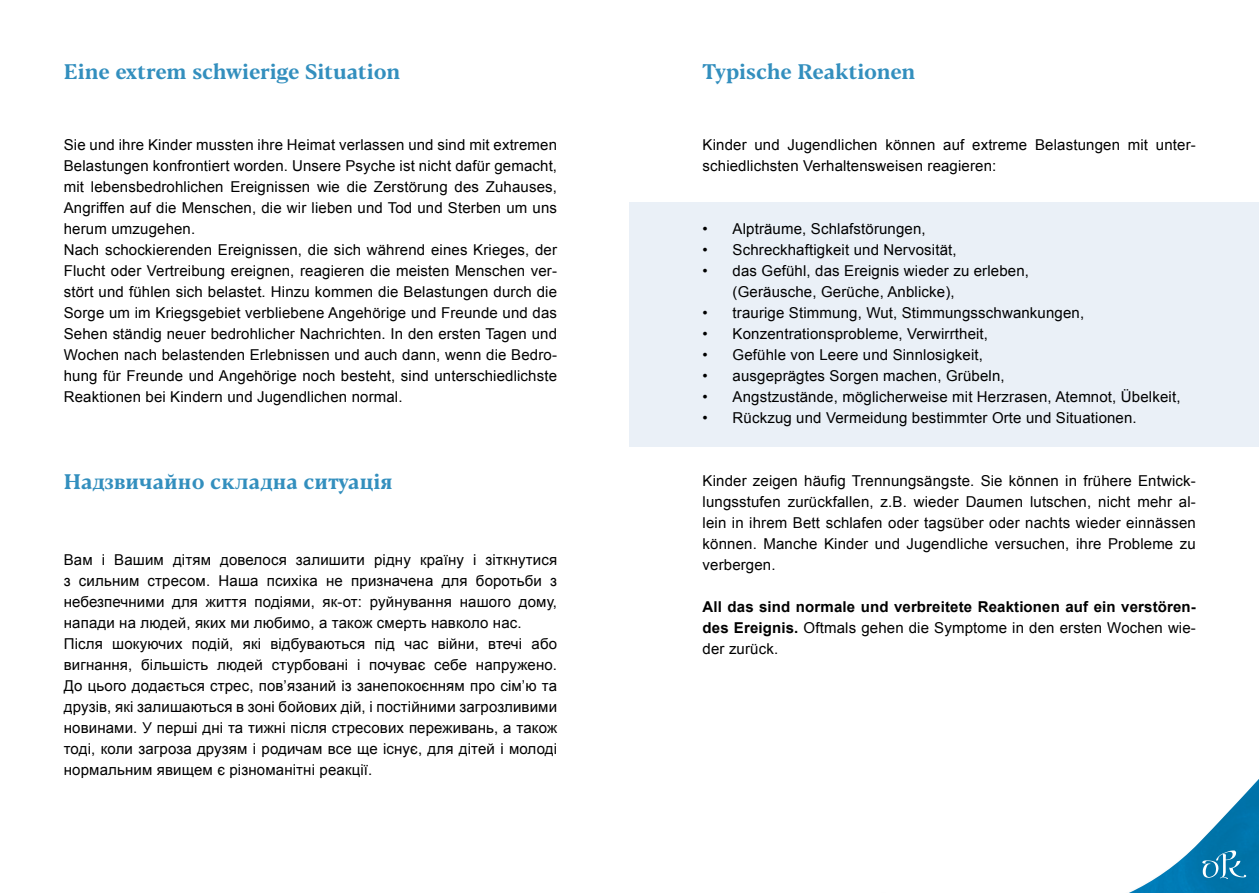
<style>
.page{position:relative;width:1259px;height:893px;background:#fff}
.page>*{position:absolute;margin:0;border:0;box-sizing:border-box;transform-origin:0 0}
.t1{font:700 21px "Blacker Text";color:#338fbe}
.t2{font:15px/21px "Arial";letter-spacing:.01em;color:#000}
.t3{font:700 15px/21px "Arial";letter-spacing:.01em;color:#000;text-align:justify}
.s1{font-weight:400}
</style>
<div class="page">
<div style="left:629px;top:202px;width:630px;height:244px;background:#eaf0f7"></div>
<svg style="left:1129px;top:779px;width:130px;height:114px"></svg>
<h1 class="t1" style="left:64px;top:59px;width:338px">Eine extrem schwierige Situation</h1>
<p class="t2" style="left:64px;top:134px;width:495px">Sie und ihre Kinder mussten ihre Heimat verlassen und sind mit extremen Belastungen konfrontiert worden. Unsere Psyche ist nicht dafür gemacht, mit lebensbedrohlichen Ereignissen wie die Zerstörung des Zuhauses, Angriffen auf die Menschen, die wir lieben und Tod und Sterben um uns herum umzugehen.<br>Nach schockierenden Ereignissen, die sich während eines Krieges, der Flucht oder Vertreibung ereignen, reagieren die meisten Menschen ver&shy;stört und fühlen sich belastet. Hinzu kommen die Belastungen durch die Sorge um im Kriegsgebiet verbliebene Angehörige und Freunde und das Sehen ständig neuer bedrohlicher Nachrichten. In den ersten Tagen und Wochen nach belastenden Erlebnissen und auch dann, wenn die Bedro&shy;hung für Freunde und Angehörige noch besteht, sind unterschiedlichste Reaktionen bei Kindern und Jugendlichen normal.</p>
<h1 class="t1" style="left:64px;top:468px;width:330px">Надзвичайно складна ситуація</h1>
<p class="t2" style="left:64px;top:549px;width:495px">Вам і Вашим дітям довелося залишити рідну країну і зіткнутися з сильним стресом. Наша психіка не призначена для боротьби з небезпечними для життя подіями, як-от: руйнування нашого дому, напади на людей, яких ми любимо, а також смерть навколо нас.<br>Після шокуючих подій, які відбуваються під час війни, втечі або вигнання, більшість людей стурбовані і почуває себе напружено.<br>До цього додається стрес, пов’язаний із занепокоєнням про сім’ю та друзів, які залишаються в зоні бойових дій, і постійними загрозливими новинами. У перші дні та тижні після стресових переживань, а також тоді, коли загроза друзям і родичам все ще існує, для дітей і молоді нормальним явищем є різноманітні реакції.</p>
<h1 class="t1" style="left:702px;top:59px;width:214px">Typische Reaktionen</h1>
<p class="t2" style="left:702px;top:134px;width:495px">Kinder und Jugendlichen können auf extreme Belastungen mit unter&shy;schiedlichsten Verhaltensweisen reagieren:</p>
<p class="t2" style="left:702px;top:218px;width:225px">• Alpträume, Schlafstörungen,</p>
<p class="t2" style="left:702px;top:239px;width:256px">• Schreckhaftigkeit und Nervosität,</p>
<p class="t2" style="left:732px;top:260px;width:298px;text-indent:-30px">• das Gefühl, das Ereignis wieder zu erleben, (Geräusche, Gerüche, Anblicke),</p>
<p class="t2" style="left:702px;top:302px;width:383px">• traurige Stimmung, Wut, Stimmungsschwankungen,</p>
<p class="t2" style="left:702px;top:323px;width:287px">• Konzentrationsprobleme, Verwirrtheit,</p>
<p class="t2" style="left:702px;top:344px;width:282px">• Gefühle von Leere und Sinnlosigkeit,</p>
<p class="t2" style="left:702px;top:365px;width:304px">• ausgeprägtes Sorgen machen, Grübeln,</p>
<p class="t2" style="left:702px;top:386px;width:479px">• Angstzustände, möglicherweise mit Herzrasen, Atemnot, Übelkeit,</p>
<p class="t2" style="left:702px;top:407px;width:436px">• Rückzug und Vermeidung bestimmter Orte und Situationen.</p>
<p class="t2" style="left:702px;top:470px;width:495px;text-align:justify">Kinder zeigen häufig Trennungsängste. Sie können in frühere Entwick&shy;lungsstufen zurückfallen, z.B. wieder Daumen lutschen, nicht mehr al&shy;lein in ihrem Bett schlafen oder tagsüber oder nachts wieder einnässen können. Manche Kinder und Jugendliche versuchen, ihre Probleme zu verbergen.</p>
<p class="t3" style="left:702px;top:597px;width:495px">All das sind normale und verbreitete Reaktionen auf ein verstören&shy;des Ereignis. <span class="s1">Oftmals gehen die Symptome in den ersten Wochen wie&shy;der zurück.</span></p>
</div>
